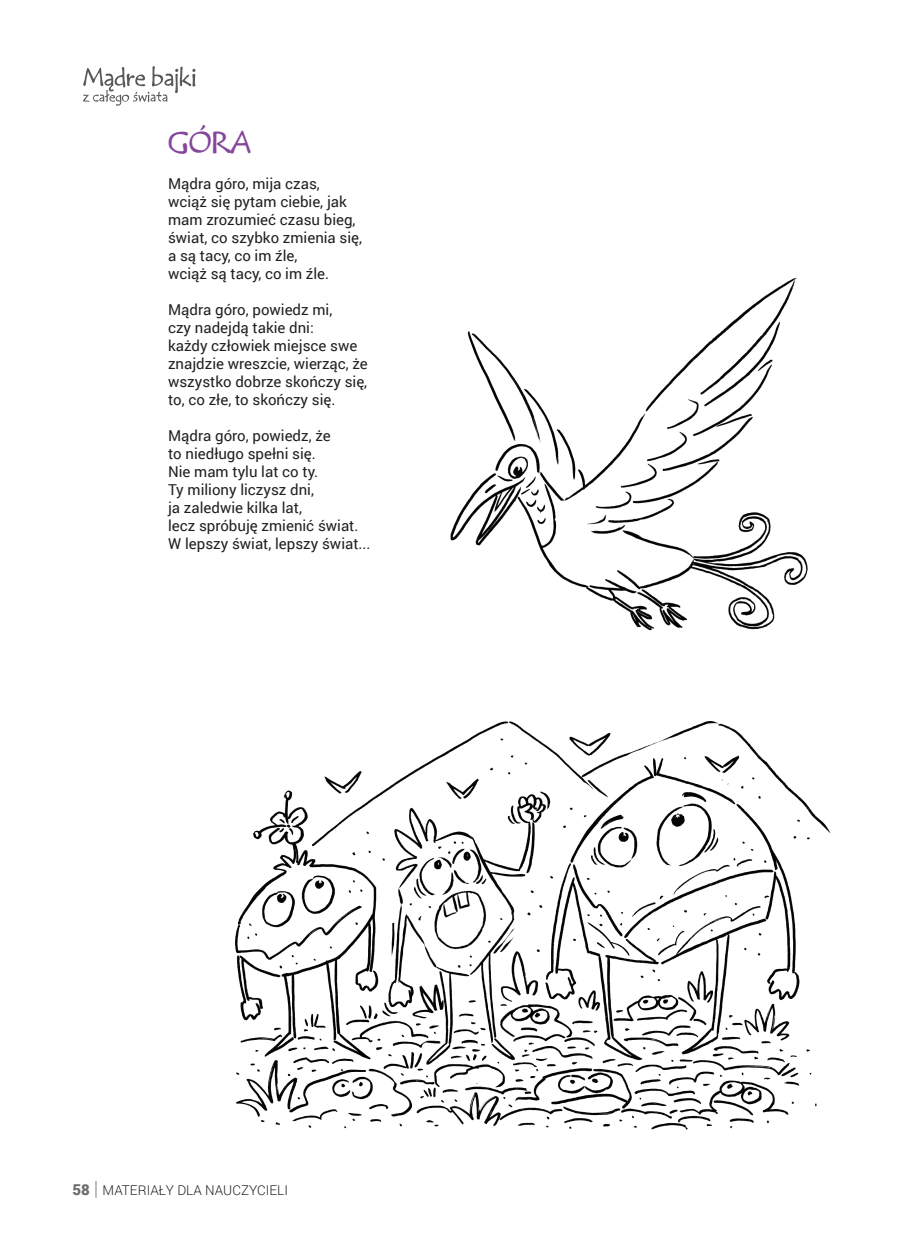
<style>
.page{position:relative;width:915px;height:1251px;background:#fff}
.page>*{position:absolute;margin:0;border:0;box-sizing:border-box;transform-origin:0 0}
.t1{font:27px "Handy EFN";color:#84479b}
.t2{font:15px/18px "Roboto";color:#231f20}
.t3{font:300 13.5px "Roboto";color:#231f20}
.s1{font-weight:900;font-size:15px;color:#6c6d70}
.s2{font-weight:100;font-size:19.5px}
</style>
<div class="page">
<svg style="left:83px;top:66px;width:112px;height:40px"></svg>
<img style="left:235px;top:277px;width:596px;height:853px">
<h1 class="t1" style="left:168px;top:124px;width:84px">GÓRA</h1>
<p class="t2" style="left:168px;top:174px;width:195px">Mądra góro, mija czas, wciąż się pytam ciebie, jak mam zrozumieć czasu bieg, świat, co szybko zmienia się, a są tacy, co im źle,<br>wciąż są tacy, co im źle.</p>
<p class="t2" style="left:168px;top:300px;width:201px">Mądra góro, powiedz mi,<br>czy nadejdą takie dni:<br>każdy człowiek miejsce swe znajdzie wreszcie, wierząc, że wszystko dobrze skończy się, to, co złe, to skończy się.</p>
<p class="t2" style="left:168px;top:426px;width:204px">Mądra góro, powiedz, że<br>to niedługo spełni się.<br>Nie mam tylu lat co ty.<br>Ty miliony liczysz dni,<br>ja zaledwie kilka lat,<br>lecz spróbuję zmienić świat.<br>W lepszy świat, lepszy świat...</p>
<p class="t3" style="left:72px;top:1180px;width:217px"><span class="s1">58</span> <span class="s2">|</span> MATERIAŁY DLA NAUCZYCIELI</p>
</div>
